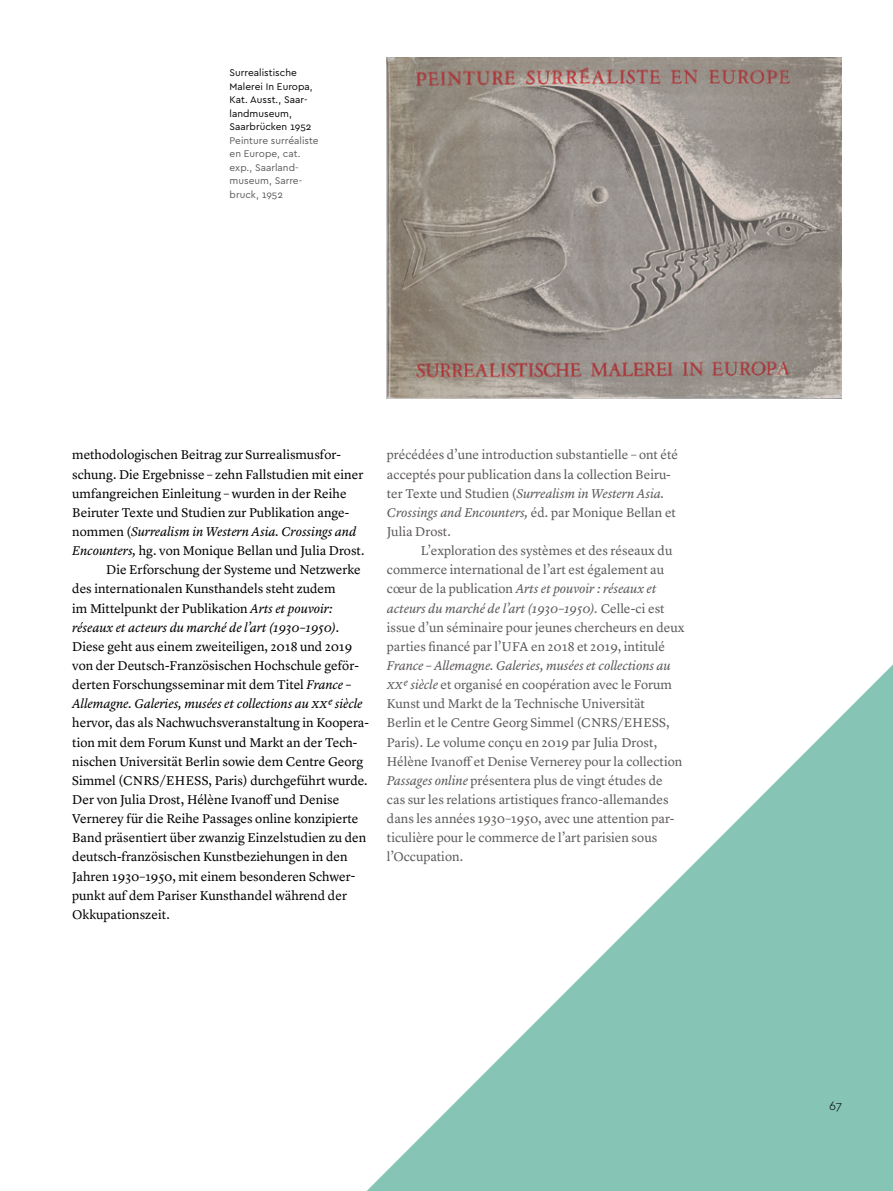
<style>
.page{position:relative;width:893px;height:1191px;background:#fff}
.page>*{position:absolute;margin:0;border:0;box-sizing:border-box;transform-origin:0 0}
.t1{font:13.2px/19.2px "Lyon Text";color:#000}
.t2{font:13.2px/19.2px "Lyon Text";color:#5d5a59}
.t3{font:italic 13.2px "Lyon Text";color:#000}
.t4{font:300 12.75px "Cera Pro";color:#000}
.t5{font:10.2px/13.5px "Cera Pro";color:#000}
.t6{font:10.2px/13.5px "Cera Pro";color:#5d5a59}
.s1{font-style:normal}
.s2{font-style:italic}
</style>
<div class="page">
<svg style="left:367px;top:664px;width:526px;height:527px"></svg>
<img style="left:387px;top:57px;width:455px;height:341px">
<p class="t5" style="left:230px;top:66px;width:85px">Surrealistische<br>Malerei In Europa,<br>Kat. Ausst., Saar&shy;landmuseum,<br>Saarbrücken 1952</p>
<p class="t6" style="left:230px;top:133px;width:91px">Peinture surréaliste en Europe, cat. exp., Saarland&shy;museum, Sarre&shy;bruck, 1952</p>
<p class="t1" style="left:72px;top:444px;width:270px">methodologischen Beitrag zur Surrealismusfor-</p>
<p class="t1" style="left:72px;top:463px;width:293px">schung. Die Ergebnisse – zehn Fallstudien mit einer</p>
<p class="t1" style="left:72px;top:482px;width:276px">umfangreichen Einleitung – wurden in der Reihe</p>
<p class="t1" style="left:72px;top:502px;width:279px">Beiruter Texte und Studien zur Publikation ange-</p>
<p class="t3" style="left:72px;top:521px;width:286px"><span class="s1">nommen (</span>Surrealism in Western Asia. Crossings and</p>
<p class="t1" style="left:72px;top:540px;width:294px"><span class="s2">Encounters,</span> hg. von Monique Bellan und Julia Drost.</p>
<p class="t1" style="left:106px;top:559px;width:256px">Die Erforschung der Systeme und Netzwerke</p>
<p class="t1" style="left:72px;top:578px;width:265px">des internationalen Kunsthandels steht zudem</p>
<p class="t1" style="left:72px;top:597px;width:262px">im Mittelpunkt der Publikation <span class="s2">Arts et pouvoir:</span></p>
<p class="t3" style="left:72px;top:617px;width:269px">réseaux et acteurs du marché de l’art (1930–1950).</p>
<p class="t1" style="left:72px;top:636px;width:291px">Diese geht aus einem zweiteiligen, 2018 und 2019 von der Deutsch-Französischen Hochschule geför&shy;derten Forschungsseminar mit dem Titel <span class="s2">France – Allemagne. Galeries, musées et collections au XXe siècle</span></p>
<p class="t1" style="left:72px;top:712px;width:298px">hervor, das als Nachwuchsveranstaltung in Koopera&shy;tion mit dem Forum Kunst und Markt an der Tech&shy;nischen Universität Berlin sowie dem Centre Georg Simmel (CNRS/EHESS, Paris) durchgeführt wurde.<br>Der von Julia Drost, Hélène Ivanoff und Denise Vernerey für die Reihe Passages online konzipierte Band präsentiert über zwanzig Einzelstudien zu den deutsch-französischen Kunstbeziehungen in den Jahren 1930–1950, mit einem besonderen Schwer&shy;punkt auf dem Pariser Kunsthandel während der Okkupationszeit.</p>
<p class="t2" style="left:387px;top:444px;width:293px">précédées d’une introduction substantielle – ont été acceptés pour publication dans la collection Beiru&shy;ter Texte und Studien (<span class="s2">Surrealism in Western Asia.<br>Crossings and Encounters,</span> éd. par Monique Bellan et Julia Drost.</p>
<p class="t2" style="left:387px;top:540px;width:299px;text-indent:34px">L’exploration des systèmes et des réseaux du commerce international de l’art est également au cœur de la publication <span class="s2">Arts et pouvoir : réseaux et acteurs du marché de l’art (1930–1950).</span> Celle-ci est issue d’un séminaire pour jeunes chercheurs en deux parties financé par l’UFA en 2018 et 2019, intitulé</p>
<p class="t2" style="left:387px;top:655px;width:297px"><span class="s2">France – Allemagne. Galeries, musées et collections au XXe siècle</span> et organisé en coopération avec le Forum Kunst und Markt de la Technische Universität Berlin et le Centre Georg Simmel (CNRS/EHESS, Paris). Le volume conçu en 2019 par Julia Drost, Hélène Ivanoff et Denise Vernerey pour la collection <span class="s2">Passages online</span> présentera plus de vingt études de cas sur les relations artistiques franco-allemandes dans les années 1930–1950, avec une attention par&shy;ticulière pour le commerce de l’art parisien sous l’Occupation.</p>
<p class="t4" style="left:829px;top:1097px;width:14px">67</p>
</div>
